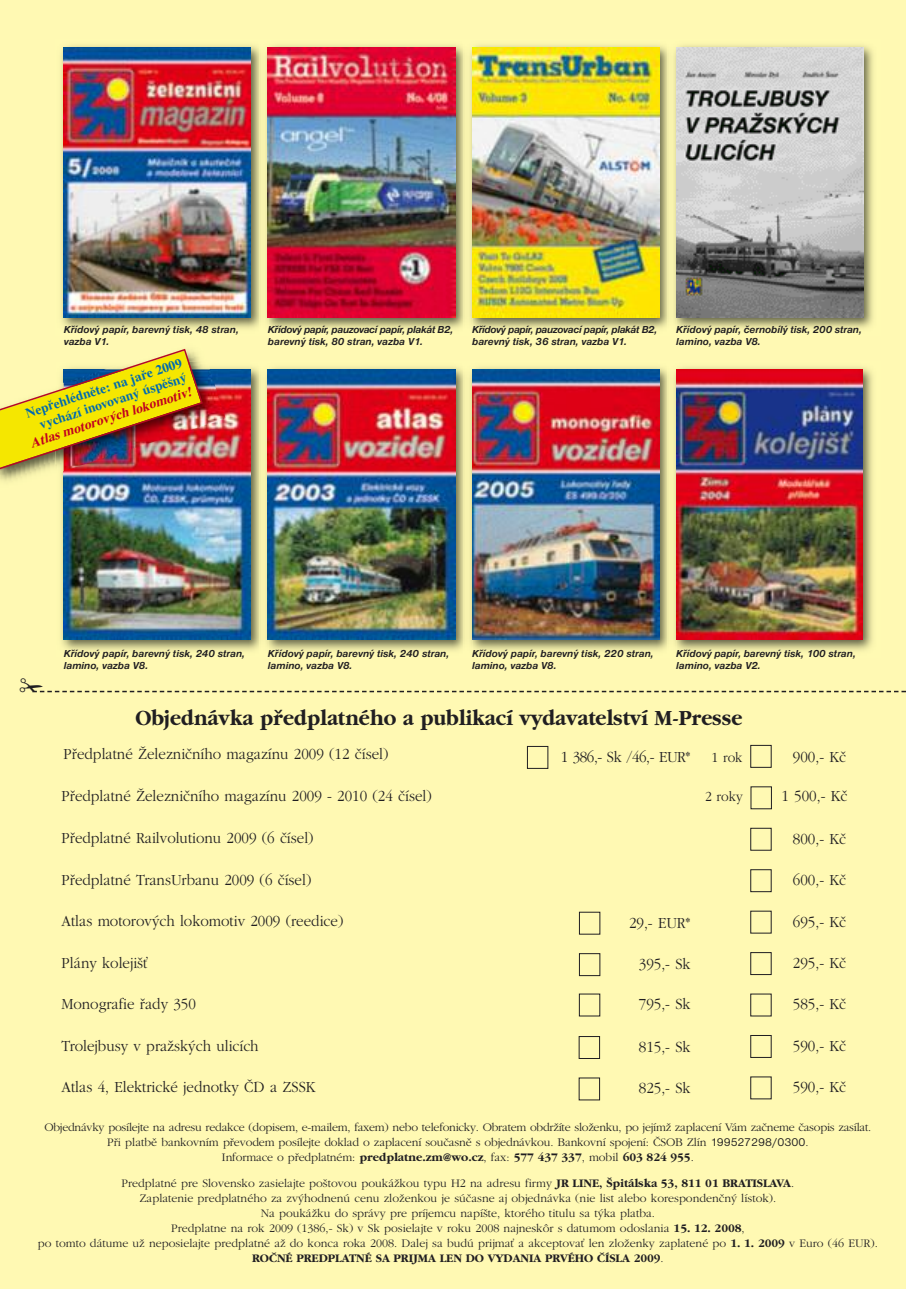
<style>
.page{position:relative;width:906px;height:1289px;background:#fff}
.page>*{position:absolute;margin:0;border:0;box-sizing:border-box;transform-origin:0 0}
.t1{font:700 22.5px "Garamond CE";color:#201e21;scale:.94 1}
.t2{font:300 16.05px "Garamond CE";color:#201e21;scale:.94 1}
.t3{font:300 16.05px "Garamond CE";letter-spacing:-.025em;color:#201e21;scale:.94 1}
.t4{font:300 14.4px "Garamond CE";color:#201e21;scale:.94 1}
.t5{font:500 13.5px/15px "Nimbus Roman No 9 LCE";color:#006aaf;text-align:right}
.t6{font:italic 500 13.5px "Nimbus Roman No 9 LCE";color:#c1001f}
.t7{font:300 12px/15px "Garamond CE";color:#201e21;text-align:center}
.t8{font:300 12px/15px "Garamond CE";letter-spacing:-.02em;color:#201e21;text-align:center}
.t9{font:italic 700 10.5px/12px "Nimbus Sans DCE";color:#201e21}
.t10{font:italic 700 10.5px/12px "Nimbus Sans DCE";letter-spacing:-.03em;color:#201e21}
.s1{font-family:"Nimbus Sans DCE";font-weight:400}
.s2{font-weight:700}
</style>
<div class="page">
<div style="left:0;top:0;width:906px;height:1288px;background:#fff9b3"></div>
<div style="left:527px;top:746px;width:21px;height:22px;border:1px solid #201e21"></div>
<div style="left:579px;top:1036px;width:21px;height:22px;border:1px solid #201e21"></div>
<div style="left:579px;top:953px;width:21px;height:23px;border:1px solid #201e21"></div>
<div style="left:750px;top:745px;width:21px;height:22px;border:1px solid #201e21"></div>
<div style="left:750px;top:786px;width:22px;height:23px;border:1px solid #201e21"></div>
<div style="left:750px;top:827px;width:21px;height:23px;border:1px solid #201e21"></div>
<div style="left:750px;top:869px;width:21px;height:23px;border:1px solid #201e21"></div>
<div style="left:750px;top:993px;width:21px;height:23px;border:1px solid #201e21"></div>
<div style="left:750px;top:1035px;width:21px;height:22px;border:1px solid #201e21"></div>
<div style="left:750px;top:952px;width:21px;height:22px;border:1px solid #201e21"></div>
<img style="left:61px;top:45px;width:813px;height:284px">
<img style="left:64px;top:48px;width:187px;height:270px">
<img style="left:268px;top:48px;width:187px;height:270px">
<img style="left:472px;top:48px;width:187px;height:270px">
<img style="left:676px;top:48px;width:187px;height:269px">
<img style="left:61px;top:367px;width:812px;height:284px">
<img style="left:64px;top:369px;width:187px;height:271px">
<img style="left:268px;top:369px;width:187px;height:271px">
<img style="left:472px;top:369px;width:187px;height:271px">
<img style="left:676px;top:369px;width:187px;height:271px">
<img style="left:0;top:471px;width:41px;height:10px">
<img style="left:204px;top:366px;width:6px;height:3px">
<img style="left:204px;top:369px;width:22px;height:102px">
<img style="left:0;top:348px;width:204px;height:123px">
<svg style="left:32px;top:690px;width:874px;height:2px"></svg>
<p class="t9" style="left:64px;top:323px;width:176px">Křídový papír, barevný tisk, 48 stran, vazba V1.</p>
<p class="t10" style="left:268px;top:323px;width:186px">Křídový papír, pauzovací papír, plakát B2, barevný tisk, 80 stran, vazba V1.</p>
<p class="t10" style="left:472px;top:323px;width:186px">Křídový papír, pauzovací papír, plakát B2, barevný tisk, 36 stran, vazba V1.</p>
<p class="t9" style="left:676px;top:323px;width:187px">Křídový papír, černobílý tisk, 200 stran, lamino, vazba V8.</p>
<p class="t5" style="left:24px;top:406px;width:165px;rotate:-18deg">Nepřehlédněte: na jaře 2009 vychází inovovaný úspěšný</p>
<p class="t6" style="left:28px;top:436px;width:170px;rotate:-18deg">Atlas motorových lokomotiv!</p>
<p class="t9" style="left:64px;top:648px;width:183px">Křídový papír, barevný tisk, 240 stran, lamino, vazba V8.</p>
<p class="t9" style="left:268px;top:648px;width:183px">Křídový papír, barevný tisk, 240 stran, lamino, vazba V8.</p>
<p class="t9" style="left:472px;top:648px;width:183px">Křídový papír, barevný tisk, 220 stran, lamino, vazba V8.</p>
<p class="t9" style="left:676px;top:648px;width:181px">Křídový papír, barevný tisk, 100 stran, lamino, vazba V2.</p>
<h1 class="t1" style="left:135px;top:709px;width:647px">Objednávka pfiedplatného a publikací vydavatelství M-Presse</h1>
<h2 class="t2" style="left:63px;top:748px;width:347px">Pfiedplatné Îelezniãního magazínu 2009 (12 ãísel)</h2>
<p class="t4" style="left:711px;top:752px;width:34px">1 rok</p>
<p class="t4" style="left:705px;top:791px;width:42px">2 roky</p>
<h2 class="t3" style="left:560px;top:751px;width:140px">1 386,- Sk /46,- EUR*</h2>
<h2 class="t2" style="left:793px;top:750px;width:58px">900,- Kã</h2>
<h2 class="t2" style="left:781px;top:790px;width:72px">1 500,- Kã</h2>
<h2 class="t2" style="left:793px;top:832px;width:58px">800,- Kã</h2>
<h2 class="t2" style="left:61px;top:790px;width:395px">Pfiedplatné Îelezniãního magazínu 2009 - 2010 (24 ãísel)</h2>
<h2 class="t2" style="left:61px;top:832px;width:270px">Pfiedplatné Railvolutionu 2009 (6 ãísel)</h2>
<h2 class="t2" style="left:61px;top:873px;width:267px">Pfiedplatné TransUrbanu 2009 (6 ãísel)</h2>
<h2 class="t2" style="left:793px;top:874px;width:58px">600,- Kã</h2>
<h2 class="t2" style="left:61px;top:915px;width:301px">Atlas motorov˘ch lokomotiv 2009 (reedice)</h2>
<h2 class="t2" style="left:629px;top:916px;width:67px">29,- EUR*</h2>
<h2 class="t2" style="left:793px;top:915px;width:58px">695,- Kã</h2>
<h2 class="t2" style="left:61px;top:956px;width:93px">Plány koleji‰È</h2>
<h2 class="t2" style="left:639px;top:958px;width:57px">395,- Sk</h2>
<h2 class="t2" style="left:793px;top:957px;width:58px">295,- Kã</h2>
<h2 class="t2" style="left:61px;top:998px;width:144px">Monografie fiady 350</h2>
<h2 class="t2" style="left:639px;top:998px;width:57px">795,- Sk</h2>
<h2 class="t2" style="left:793px;top:998px;width:58px">585,- Kã</h2>
<h2 class="t2" style="left:61px;top:1039px;width:211px">Trolejbusy v praÏsk˘ch ulicích</h2>
<h2 class="t2" style="left:61px;top:1081px;width:272px">Atlas 4, Elektrické jednotky âD a ZSSK</h2>
<h2 class="t2" style="left:639px;top:1040px;width:57px">815,- Sk</h2>
<h2 class="t2" style="left:793px;top:1039px;width:58px">590,- Kã</h2>
<h2 class="t2" style="left:639px;top:1082px;width:57px">825,- Sk</h2>
<h2 class="t2" style="left:793px;top:1081px;width:58px">590,- Kã</h2>
<p class="t8" style="left:44px;top:1120px;width:828px">Objednávky posílejte na adresu redakce (dopisem, e-mailem, faxem) nebo telefonicky. Obratem obdrÏíte sloÏenku, po jejímÏ zaplacení Vám zaãneme ãasopis zasílat.<br>Pfii platbû bankovním pfievodem posílejte doklad o zaplacení souãasnû s objednávkou. Bankovní spojení: âSOB Zlín <span class="s1">199527298/0300</span>.<br>Informace o pfiedplatném: <span class="s2">predplatne.zm@wo.cz</span>, fax: <span class="s2">577 437 337</span>, mobil <span class="s2">603 824 955</span>.</p>
<p class="t7" style="left:38px;top:1176px;width:841px">Predplatné pre Slovensko zasielajte po‰tovou poukáÏkou typu H2 na adresu firmy <span class="s2">JR LINE, ·pitálska 53, 811 01 BRATISLAVA</span>.<br>Zaplatenie predplatného za zv˘hodnenú cenu zloÏenkou je súãasne aj objednávka (nie list alebo korespondenãn˘ lístok).<br>Na poukáÏku do správy pre príjemcu napí‰te, ktorého titulu sa t˘ka platba.<br>Predplatne na rok 2009 (1386,- Sk) v Sk posielajte v roku 2008 najneskôr s datumom odoslania <span class="s2">15. 12. 2008</span>,<br>po tomto dátume uÏ neposielajte predplatné aÏ do konca roka 2008. Dalej sa budú prijmaÈ a akceptovaÈ len zloÏenky zaplatené po <span class="s2">1. 1. 2009</span> v Euro (46 EUR).<br><span class="s2">ROâNÉ PREDPLATNÉ SA PRIJMA LEN DO VYDANIA PRVÉHO âÍSLA 2009</span>.</p>
</div>
